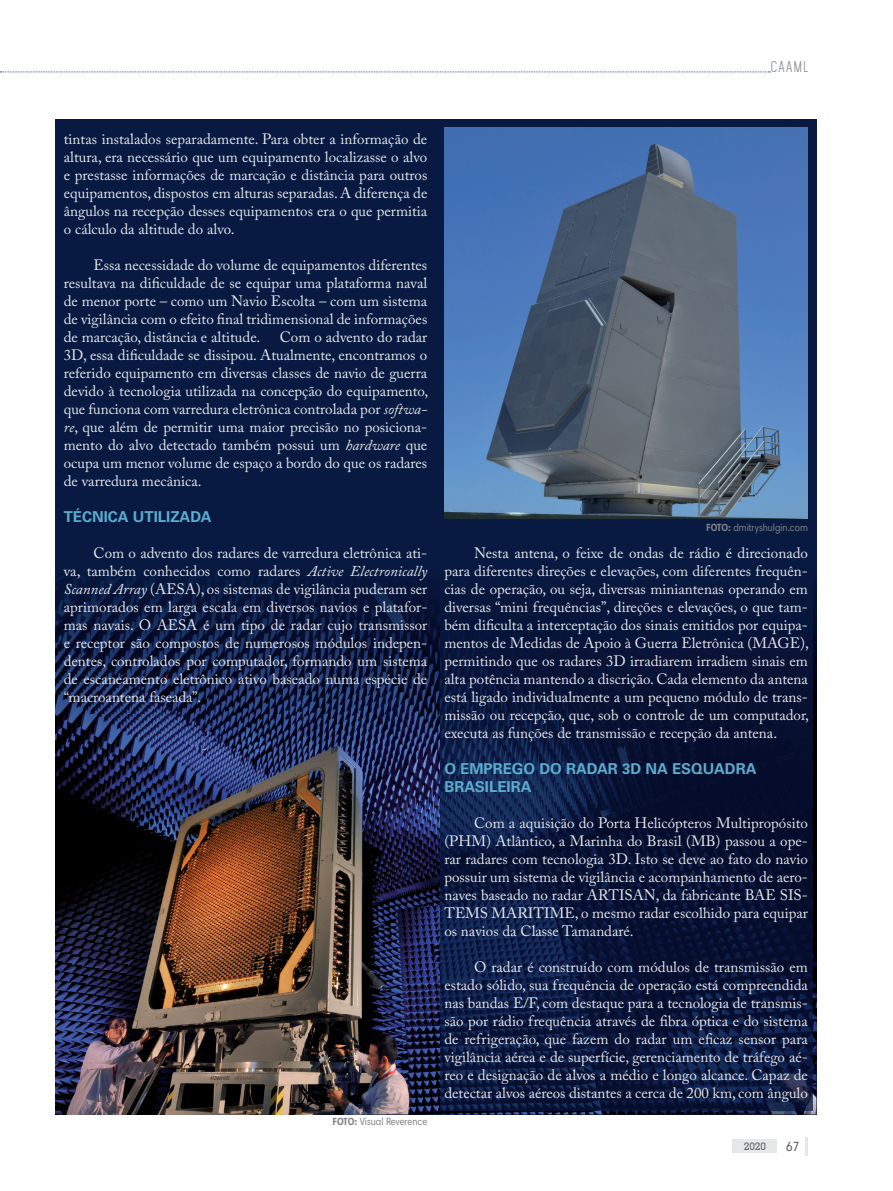
<style>
.page{position:relative;width:893px;height:1191px;background:#fff}
.page>*{position:absolute;margin:0;border:0;box-sizing:border-box;transform-origin:0 0}
.t1{font:15px/18px "Adobe Caslon Pro";color:#e6e7e9;text-align:justify}
.t2{font:700 15px/18px "Univers";color:#5bacd0}
.t3{font:13.5px "Mohave";letter-spacing:.1em;color:#939598}
.t4{font:condensed 13.5px "Harmonia Sans Pro Cyr";color:#57585a}
.t5{font:condensed 10.5px "Harmonia Sans Pro Cyr";color:#808285}
.t6{font:500 10.5px "Geometric Slab 703 BT";color:#57585a}
.s1{font-style:italic}
.s2{font-weight:700}
</style>
<div class="page">
<div style="left:55px;top:119px;width:761px;height:995px;background:#081a42"></div>
<img style="left:55px;top:585px;width:305px;height:529px">
<img style="left:360px;top:587px;width:80px;height:477px">
<img style="left:812px;top:588px;width:4px;height:476px">
<img style="left:360px;top:1064px;width:456px;height:50px">
<img style="left:440px;top:639px;width:372px;height:471px">
<div style="left:732px;top:1139px;width:44px;height:13px;background:#e6e7e9"></div>
<svg style="left:806px;top:1137px;width:2px;height:18px"></svg>
<svg style="left:0;top:72px;width:770px;height:1px"></svg>
<img style="left:444px;top:128px;width:364px;height:391px">
<p class="t3" style="left:771px;top:59px;width:39px">CAAML</p>
<p class="t1" style="left:64px;top:130px;width:365px">tintas instalados separadamente. Para obter a informação de altura, era necessário que um equipamento localizasse o alvo e prestasse informações de marcação e distância para outros equipamentos, dispostos em alturas separadas. A diferença de ângulos na recepção desses equipamentos era o que permitia o cálculo da altitude do alvo.</p>
<p class="t1" style="left:64px;top:256px;width:365px;text-indent:30px">Essa necessidade do volume de equipamentos diferentes resultava na dificuldade de se equipar uma plataforma naval de menor porte – como um Navio Escolta – com um sistema de vigilância com o efeito final tridimensional de informações de marcação, distância e altitude.</p>
<p class="t1" style="left:64px;top:328px;width:366px;text-indent:216px">Com o advento do radar 3D, essa dificuldade se dissipou. Atualmente, encontramos o referido equipamento em diversas classes de navio de guerra devido à tecnologia utilizada na concepção do equipamento, que funciona com varredura eletrônica controlada por <span class="s1">softwa&shy;re</span>, que além de permitir uma maior precisão no posiciona&shy;mento do alvo detectado também possui um <span class="s1">hardware</span> que ocupa um menor volume de espaço a bordo do que os radares de varredura mecânica.</p>
<p class="t2" style="left:64px;top:508px;width:149px">TÉCNICA UTILIZADA</p>
<p class="t1" style="left:64px;top:544px;width:365px;text-indent:30px">Com o advento dos radares de varredura eletrônica ati&shy;va, também conhecidos como radares <span class="s1">Active Electronically Scanned Array</span> (AESA), os sistemas de vigilância puderam ser aprimorados em larga escala em diversos navios e platafor&shy;mas navais. O AESA é um tipo de radar cujo transmissor e receptor são compostos de numerosos módulos indepen&shy;dentes, controlados por computador, formando um sistema de escaneamento eletrônico ativo baseado numa espécie de “macroantena faseada”.</p>
<p class="t1" style="left:444px;top:544px;width:366px;text-indent:30px">Nesta antena, o feixe de ondas de rádio é direcionado para diferentes direções e elevações, com diferentes frequên&shy;cias de operação, ou seja, diversas miniantenas operando em diversas “mini frequências”, direções e elevações, o que tam&shy;bém dificulta a interceptação dos sinais emitidos por equipa&shy;mentos de Medidas de Apoio à Guerra Eletrônica (MAGE), permitindo que os radares 3D irradiarem irradiem sinais em alta potência mantendo a discrição. Cada elemento da antena está ligado individualmente a um pequeno módulo de trans&shy;missão ou recepção, que, sob o controle de um computador, executa as funções de transmissão e recepção da antena.</p>
<p class="t2" style="left:444px;top:760px;width:314px">O EMPREGO DO RADAR 3D NA ESQUADRA<br>BRASILEIRA</p>
<p class="t1" style="left:444px;top:814px;width:365px;text-indent:30px">Com a aquisição do Porta Helicópteros Multipropósito (PHM) Atlântico, a Marinha do Brasil (MB) passou a ope&shy;rar radares com tecnologia 3D. Isto se deve ao fato do navio possuir um sistema de vigilância e acompanhamento de aero&shy;naves baseado no radar ARTISAN, da fabricante BAE SIS-TEMS MARITIME, o mesmo radar escolhido para equipar os navios da Classe Tamandaré.</p>
<p class="t1" style="left:444px;top:958px;width:365px;text-indent:30px">O radar é construído com módulos de transmissão em estado sólido, sua frequência de operação está compreendida nas bandas E/F, com destaque para a tecnologia de transmis&shy;são por rádio frequência através de fibra óptica e do sistema de refrigeração, que fazem do radar um eficaz sensor para vigilância aérea e de superfície, gerenciamento de tráfego aé&shy;reo e designação de alvos a médio e longo alcance. Capaz de detectar alvos aéreos distantes a cerca de 200 km, com ângulo</p>
<p class="t5" style="left:706px;top:521px;width:103px"><span class="s2">FOTO:</span> dmitryshulgin.com</p>
<p class="t5" style="left:333px;top:1115px;width:96px"><span class="s2">FOTO:</span> Visual Reverence</p>
<p class="t6" style="left:744px;top:1139px;width:24px">2020</p>
<p class="t4" style="left:786px;top:1138px;width:15px">67</p>
</div>
